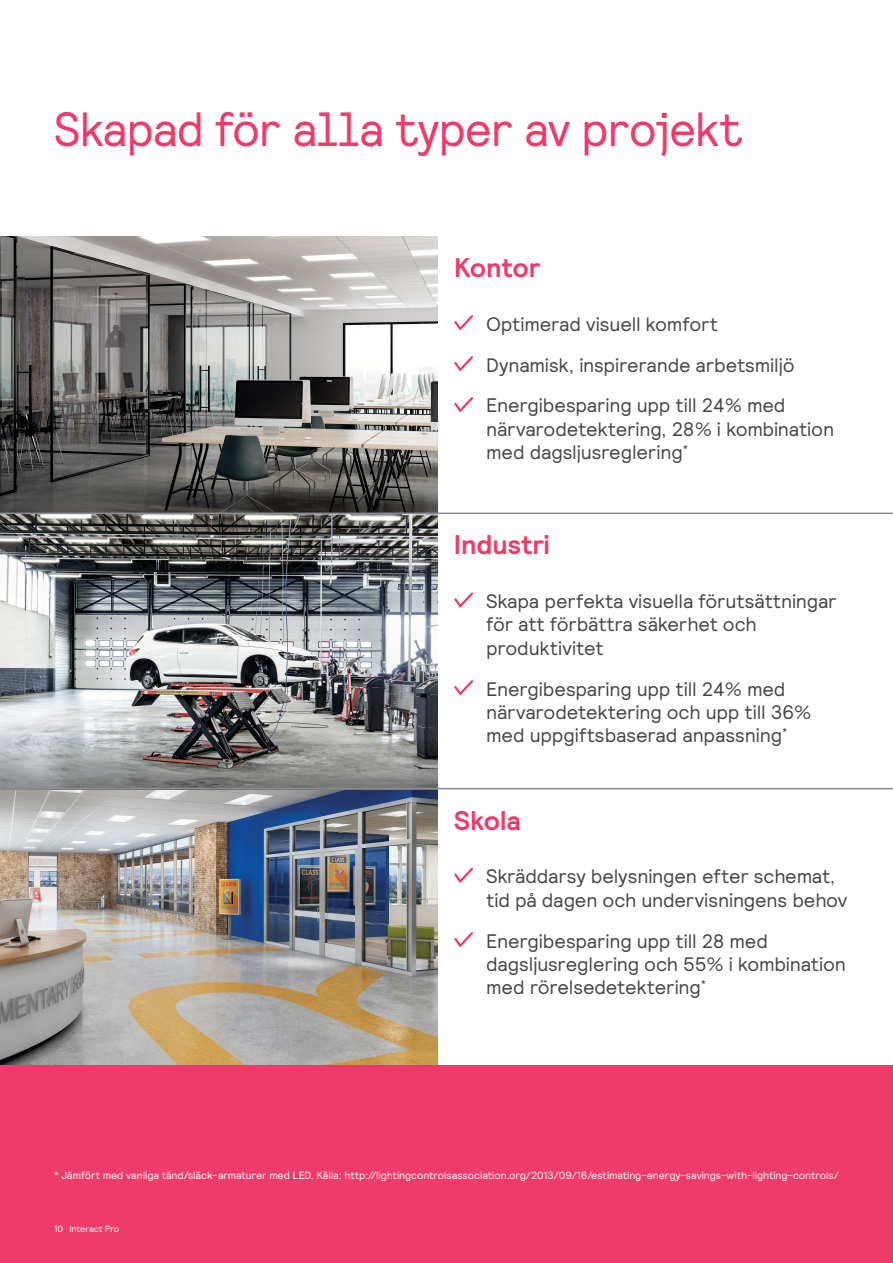
<style>
.page{position:relative;width:893px;height:1263px;background:#fff}
.page>*{position:absolute;margin:0;border:0;box-sizing:border-box;transform-origin:0 0}
.Main_headings_19pt{font:48px "Relative Faux";letter-spacing:-.015em;color:#ef3b6b}
.Main_headings_19pt-2{font:700 27px "Signify Relative";letter-spacing:-.005em;color:#ef3b6b}
.Body_Copy_10pt{font:19.5px/23.4px "Signify Relative";letter-spacing:-.01em;color:#454647}
.Body_Copy_10pt-2{font:10.5px "Signify Relative";letter-spacing:-.01em;color:#fff}
.t1{font:9px "Signify Relative";letter-spacing:-.015em;color:#fff}
</style>
<div class="page">
<img style="left:0;top:237px;width:437px;height:60px">
<img style="left:0;top:789px;width:437px;height:277px">
<div style="left:0;top:1066px;width:893px;height:197px;background:#ef3b6b"></div>
<svg style="left:0;top:514px;width:437px;height:100px"></svg>
<svg style="left:0;top:614px;width:437px;height:174px"></svg>
<svg style="left:0;top:297px;width:437px;height:216px"></svg>
<hr style="left:0;top:513px;width:893px;height:1px;background:#8a8c8f">
<svg style="left:454px;top:315px;width:19px;height:16px"></svg>
<svg style="left:454px;top:356px;width:19px;height:16px"></svg>
<svg style="left:454px;top:397px;width:19px;height:16px"></svg>
<svg style="left:454px;top:592px;width:19px;height:16px"></svg>
<svg style="left:454px;top:680px;width:19px;height:16px"></svg>
<svg style="left:454px;top:867px;width:19px;height:16px"></svg>
<svg style="left:454px;top:932px;width:19px;height:16px"></svg>
<hr style="left:0;top:788px;width:893px;height:1px;background:#8a8c8f">
<p class="Main_headings_19pt" style="left:54px;top:98px;width:691px">Skapad för alla typer av projekt</p>
<p class="Main_headings_19pt-2" style="left:454px;top:250px;width:88px">Kontor</p>
<p class="Body_Copy_10pt" style="left:486px;top:311px;width:233px">Optimerad visuell komfort</p>
<p class="Body_Copy_10pt" style="left:486px;top:352px;width:310px">Dynamisk, inspirerande arbetsmiljö</p>
<p class="Body_Copy_10pt" style="left:486px;top:393px;width:349px">Energibesparing upp till 24% med närvarodetektering, 28% i kombination med dagsljusreglering<sup>*</sup></p>
<p class="Main_headings_19pt-2" style="left:454px;top:527px;width:97px">Industri</p>
<p class="Body_Copy_10pt" style="left:486px;top:589px;width:352px">Skapa perfekta visuella förutsättningar för att förbättra säkerhet och produktivitet</p>
<p class="Body_Copy_10pt" style="left:486px;top:676px;width:327px">Energibesparing upp till 24% med närvarodetektering och upp till 36% med uppgiftsbaserad anpassning<sup>*</sup></p>
<p class="Main_headings_19pt-2" style="left:454px;top:802px;width:68px">Skola</p>
<p class="Body_Copy_10pt" style="left:486px;top:864px;width:363px">Skräddarsy belysningen efter schemat, tid på dagen och undervisningens behov</p>
<p class="Body_Copy_10pt" style="left:486px;top:928px;width:361px">Energibesparing upp till 28 med dagsljusreglering och 55% i kombination med rörelsedetektering<sup>*</sup></p>
<p class="Body_Copy_10pt-2" style="left:54px;top:1169px;width:786px">* Jämfört med vanliga tänd/släck-armaturer med LED. Källa: http://lightingcontrolsassociation.org/2013/09/16/estimating-energy-savings-with-lighting-controls/</p>
<p class="t1" style="left:54px;top:1223px;width:67px">10 Interact Pro</p>
</div>
